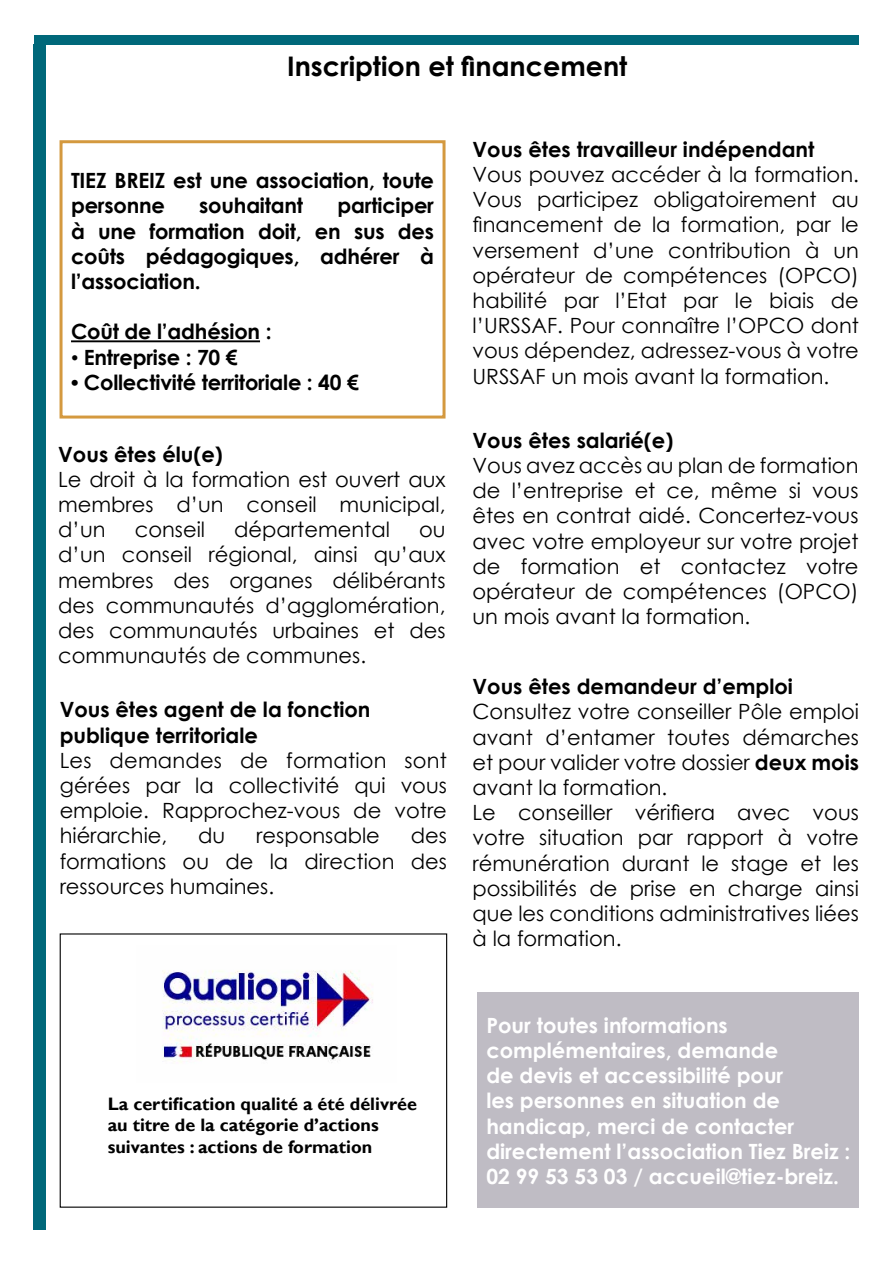
<style>
.page{position:relative;width:893px;height:1263px;background:#fff}
.page>*{position:absolute;margin:0;border:0;box-sizing:border-box;transform-origin:0 0}
.t1{font:700 27px "Century Gothic";color:#000}
.t2{font:21px/25.2px "Century Gothic";color:#000;text-align:justify}
.t3{font:700 21px/25.2px "Century Gothic";letter-spacing:-.01em;color:#000}
.t4{font:700 21px/25.2px "Century Gothic";color:#fff}
.t5{font:700 18px/21.6px "Gill Sans";color:#000}
.s1{font-family:"Gill Sans";font-weight:400}
.s2{font-family:"Gill Sans"}
.s3{font-weight:700}
</style>
<div class="page">
<div style="left:34px;top:45px;width:12px;height:1185px;background:#00687a"></div>
<div style="left:34px;top:35px;width:825px;height:10px;background:#00687a"></div>
<div style="left:478px;top:992px;width:381px;height:216px;background:#bfbcc4"></div>
<hr style="left:71px;top:340px;width:189px;height:2px;background:#000">
<div style="left:60px;top:140px;width:386px;height:278px;border:3px solid #d4993f"></div>
<div style="left:60px;top:933px;width:387px;height:275px;border:1px solid #000"></div>
<img style="left:162px;top:970px;width:211px;height:93px">
<p class="t1" style="left:287px;top:45px;width:342px">Inscription et financement</p>
<p class="t3" style="left:71px;top:167px;width:364px">TIEZ BREIZ est une association, toute personne</p>
<p class="t3" style="left:71px;top:192px;width:364px;text-align:justify;text-indent:267px">participer à une formation doit, en sus des coûts pédagogiques, adhérer à l’association.</p>
<p class="t3" style="left:71px;top:318px;width:202px">Coût de l’adhésion :</p>
<p class="t3" style="left:71px;top:343px;width:168px"><span class="s1">•</span> Entreprise : 70 €</p>
<p class="t3" style="left:71px;top:369px;width:289px"><span class="s2">•</span> Collectivité territoriale : 40 €</p>
<p class="t3" style="left:199px;top:192px;width:105px">souhaitant</p>
<p class="t3" style="left:58px;top:440px;width:166px">Vous êtes élu(e)</p>
<p class="t2" style="left:58px;top:466px;width:389px">Le droit à la formation est ouvert aux membres d’un conseil municipal, d’un</p>
<p class="t2" style="left:135px;top:517px;width:72px">conseil</p>
<p class="t2" style="left:234px;top:517px;width:157px">départemental</p>
<p class="t2" style="left:58px;top:517px;width:389px;text-indent:361px">ou d’un conseil régional, ainsi qu’aux membres des organes délibérants des communautés d’agglomération, des communautés urbaines et des communautés de communes.</p>
<p class="t3" style="left:60px;top:696px;width:312px">Vous êtes agent de la fonction publique territoriale</p>
<p class="t2" style="left:60px;top:747px;width:389px">Les demandes de formation sont gérées par la collectivité qui vous emploie. Rapprochez-vous de votre hiérarchie,</p>
<p class="t2" style="left:60px;top:823px;width:389px;text-indent:351px">des formations ou de la direction des ressources humaines.</p>
<p class="t2" style="left:198px;top:823px;width:29px">du</p>
<p class="t2" style="left:256px;top:823px;width:125px">responsable</p>
<p class="t3" style="left:472px;top:136px;width:343px">Vous êtes travailleur indépendant</p>
<p class="t2" style="left:472px;top:161px;width:388px">Vous pouvez accéder à la formation.<br>Vous participez obligatoirement au financement de la formation, par le versement d’une contribution à un opérateur de compétences (OPCO) habilité par l’Etat par le biais de l’URSSAF. Pour connaître l’OPCO dont vous dépendez, adressez-vous à votre URSSAF un mois avant la formation.</p>
<p class="t3" style="left:472px;top:427px;width:202px">Vous êtes salarié(e)</p>
<p class="t2" style="left:472px;top:452px;width:387px">Vous avez accès au plan de formation de l’entreprise et ce, même si vous êtes en contrat aidé. Concertez-vous avec votre employeur sur votre projet de formation et contactez votre opérateur de compétences (OPCO) un mois avant la formation.</p>
<p class="t3" style="left:472px;top:673px;width:322px">Vous êtes demandeur d’emploi</p>
<p class="t2" style="left:472px;top:699px;width:388px;text-align:left">Consultez votre conseiller Pôle emploi avant d’entamer toutes démarches et pour valider votre dossier <span class="s3">deux mois </span>avant la formation.<br>Le conseiller vérifiera avec vous votre situation par rapport à votre rémunération durant le stage et les possibilités de prise en charge ainsi que les conditions administratives liées à la formation.</p>
<p class="t5" style="left:108px;top:1093px;width:311px">La certification qualité a été délivrée au titre de la catégorie d’actions suivantes : actions de formation</p>
<p class="t4" style="left:486px;top:1012px;width:366px">Pour toutes informations complémentaires, demande<br>de devis et accessibilité pour<br>les personnes en situation de handicap, merci de contacter directement l’association Tiez Breiz :<br>02 99 53 53 03 / accueil@tiez-breiz.</p>
</div>
